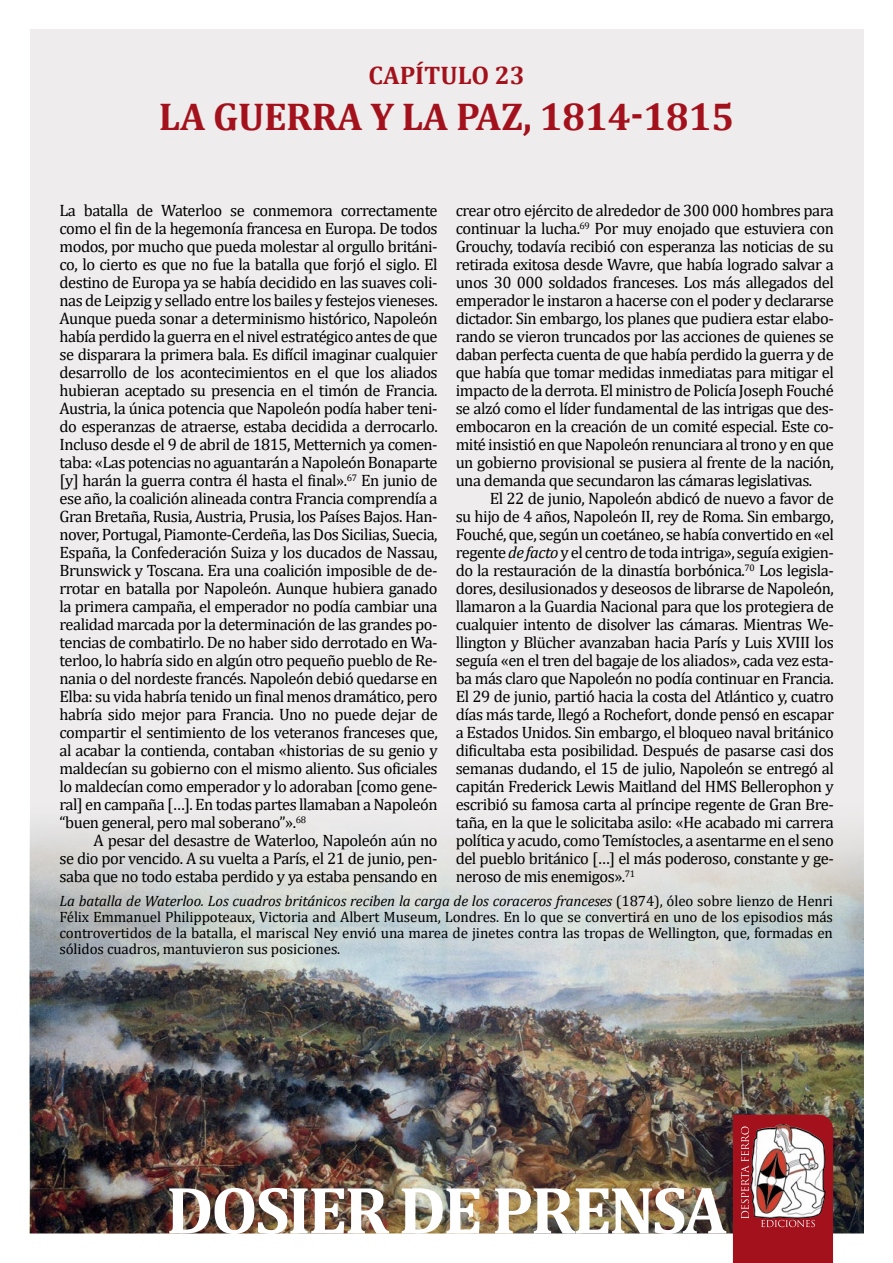
<style>
.page{position:relative;width:893px;height:1263px;background:#fff}
.page>*{position:absolute;margin:0;border:0;box-sizing:border-box;transform-origin:0 0}
.t1{font:700 67.5px "Cambria";letter-spacing:-.04em;color:#fff}
.t2{font:700 39px "Cambria";letter-spacing:-.01em;color:#a3121c}
.t3{font:700 25.5px "Cambria";color:#a3121c}
.t4{font:16.5px/18px "Cambria";letter-spacing:-.03em;color:#000;text-align:justify}
.t5{font:15px/15.9px "Cambria";letter-spacing:-.01em;color:#000;text-align:justify}
.s1{font-style:italic}
</style>
<div class="page">
<div style="left:30px;top:30px;width:833px;height:1203px;background:#eeecec"></div>
<img style="left:30px;top:827px;width:833px;height:406px">
<svg style="left:733px;top:1115px;width:100px;height:148px;background:#b25b60"></svg>
<h3 class="t3" style="left:368px;top:61px;width:158px">CAPÍTULO 23</h3>
<h2 class="t2" style="left:159px;top:90px;width:577px">LA GUERRA Y LA PAZ, 1814-1815</h2>
<p class="t4" style="left:60px;top:202px;width:380px">La batalla de Waterloo se conmemora correctamente como el fin de la hegemonía francesa en Europa. De todos modos, por mucho que pueda molestar al orgullo británi&shy;co, lo cierto es que no fue la batalla que forjó el siglo. El destino de Europa ya se había decidido en las suaves coli&shy;nas de Leipzig y sellado entre los bailes y festejos vieneses.<br>Aunque pueda sonar a determinismo histórico, Napoleón había perdido la guerra en el nivel estratégico antes de que se disparara la primera bala. Es difícil imaginar cualquier desarrollo de los acontecimientos en el que los aliados hubieran aceptado su presencia en el timón de Francia.<br>Austria, la única potencia que Napoleón podía haber teni&shy;do esperanzas de atraerse, estaba decidida a derrocarlo.<br>Incluso desde el 9 de abril de 1815, Metternich ya comen&shy;taba: «Las potencias no aguantarán a Napoleón Bonaparte [y] harán la guerra contra él hasta el final».<sup>67</sup> En junio de ese año, la coalición alineada contra Francia comprendía a Gran Bretaña, Rusia, Austria, Prusia, los Países Bajos. Han&shy;nover, Portugal, Piamonte-Cerdeña, las Dos Sicilias, Suecia, España, la Confederación Suiza y los ducados de Nassau, Brunswick y Toscana. Era una coalición imposible de de&shy;rrotar en batalla por Napoleón. Aunque hubiera ganado la primera campaña, el emperador no podía cambiar una realidad marcada por la determinación de las grandes po&shy;tencias de combatirlo. De no haber sido derrotado en Wa&shy;terloo, lo habría sido en algún otro pequeño pueblo de Re&shy;nania o del nordeste francés. Napoleón debió quedarse en Elba: su vida habría tenido un final menos dramático, pero habría sido mejor para Francia. Uno no puede dejar de compartir el sentimiento de los veteranos franceses que, al acabar la contienda, contaban «historias de su genio y maldecían su gobierno con el mismo aliento. Sus oficiales lo maldecían como emperador y lo adoraban [como gene&shy;ral] en campaña […]. En todas partes llamaban a Napoleón “buen general, pero mal soberano”».<sup>68</sup></p>
<p class="t4" style="left:60px;top:832px;width:380px;text-indent:34px">A pesar del desastre de Waterloo, Napoleón aún no se dio por vencido. A su vuelta a París, el 21 de junio, pen&shy;saba que no todo estaba perdido y ya estaba pensando en</p>
<p class="t4" style="left:456px;top:201px;width:380px">crear otro ejército de alrededor de 300 000 hombres para continuar la lucha.<sup>69</sup> Por muy enojado que estuviera con Grouchy, todavía recibió con esperanza las noticias de su retirada exitosa desde Wavre, que había logrado salvar a unos 30 000 soldados franceses. Los más allegados del emperador le instaron a hacerse con el poder y declararse dictador. Sin embargo, los planes que pudiera estar elabo&shy;rando se vieron truncados por las acciones de quienes se daban perfecta cuenta de que había perdido la guerra y de que había que tomar medidas inmediatas para mitigar el impacto de la derrota. El ministro de Policía Joseph Fouché se alzó como el líder fundamental de las intrigas que des&shy;embocaron en la creación de un comité especial. Este co&shy;mité insistió en que Napoleón renunciara al trono y en que un gobierno provisional se pusiera al frente de la nación, una demanda que secundaron las cámaras legislativas.</p>
<p class="t4" style="left:456px;top:489px;width:380px;text-indent:34px">El 22 de junio, Napoleón abdicó de nuevo a favor de su hijo de 4 años, Napoleón II, rey de Roma. Sin embargo, Fouché, que, según un coetáneo, se había convertido en «el regente <span class="s1">de facto</span> y el centro de toda intriga», seguía exigien&shy;do la restauración de la dinastía borbónica.<sup>70</sup> Los legisla&shy;dores, desilusionados y deseosos de librarse de Napoleón, llamaron a la Guardia Nacional para que los protegiera de cualquier intento de disolver las cámaras. Mientras We&shy;llington y Blücher avanzaban hacia París y Luis XVIII los seguía «en el tren del bagaje de los aliados», cada vez esta&shy;ba más claro que Napoleón no podía continuar en Francia.<br>El 29 de junio, partió hacia la costa del Atlántico y, cuatro días más tarde, llegó a Rochefort, donde pensó en escapar a Estados Unidos. Sin embargo, el bloqueo naval británico dificultaba esta posibilidad. Después de pasarse casi dos semanas dudando, el 15 de julio, Napoleón se entregó al capitán Frederick Lewis Maitland del HMS Bellerophon y escribió su famosa carta al príncipe regente de Gran Bre&shy;taña, en la que le solicitaba asilo: «He acabado mi carrera política y acudo, como Temístocles, a asentarme en el seno del pueblo británico […] el más poderoso, constante y ge&shy;neroso de mis enemigos».<sup>71</sup></p>
<p class="t5" style="left:60px;top:893px;width:775px"><span class="s1">La batalla de Waterloo. Los cuadros británicos reciben la carga de los coraceros franceses</span> (1874), óleo sobre lienzo de Henri Félix Emmanuel Philippoteaux, Victoria and Albert Museum, Londres. En lo que se convertirá en uno de los episodios más controvertidos de la batalla, el mariscal Ney envió una marea de jinetes contra las tropas de Wellington, que, formadas en sólidos cuadros, mantuvieron sus posiciones.</p>
<h1 class="t1" style="left:166px;top:1174px;width:562px">DOSIER DE PRENSA</h1>
</div>
